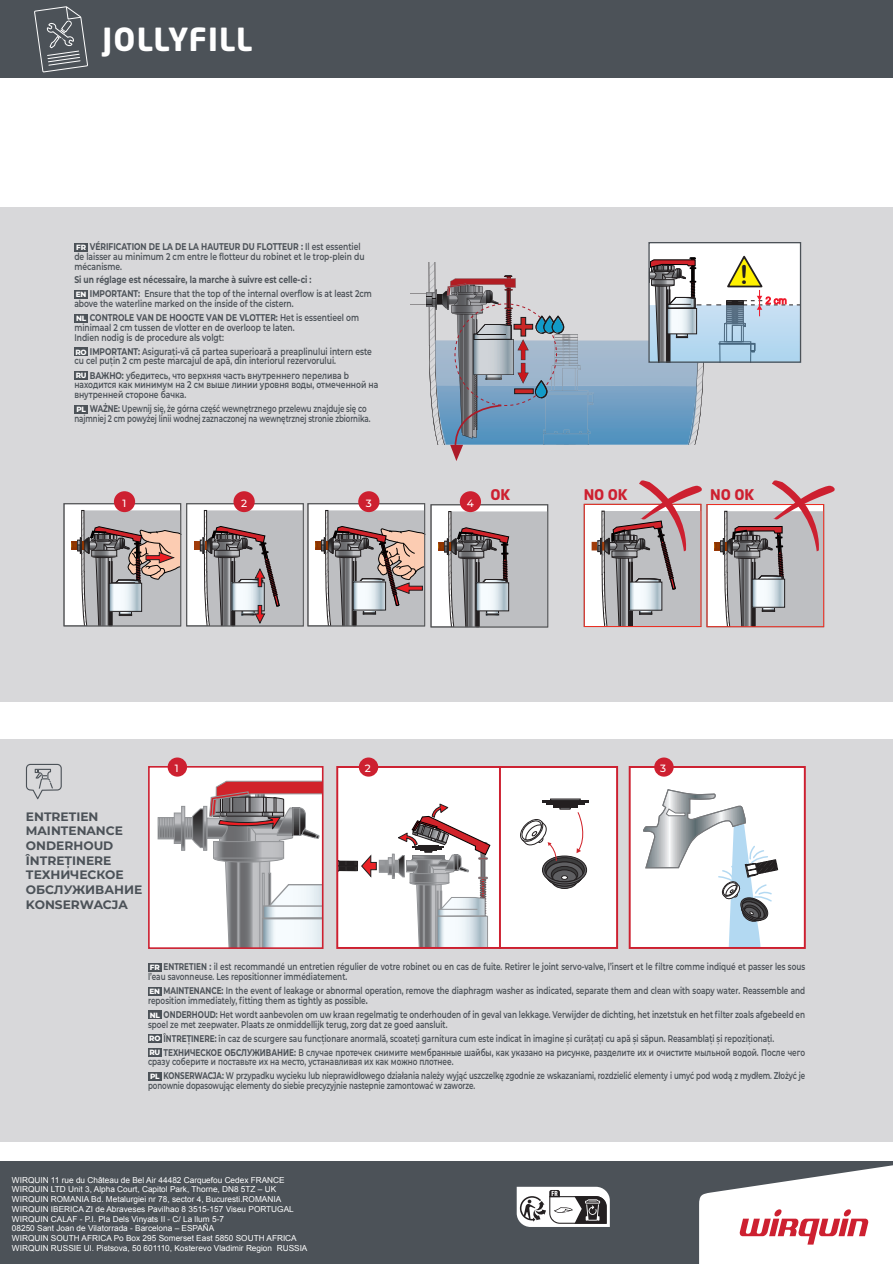
<style>
.page{position:relative;width:893px;height:1264px;background:#fff}
.page>*{position:absolute;margin:0;border:0;box-sizing:border-box;transform-origin:0 0}
.t1{font:700 31.5px "Neo Sans Pro";letter-spacing:.03em;color:#fff}
.t2{font:26.1px "Arial Rounded MT Bold";color:#231f20}
.t3{font:700 14.55px "Neo Sans Pro";letter-spacing:-.01em;color:#cd2030}
.t4{font:700 12.3px/14.7px "Montserrat";color:#4c5258}
.t5{font:500 10.5px "Montserrat";color:#fff}
.t6{font:600 9.75px/9.8px "Montserrat";color:#4c5258;scale:.75 1}
.t7{font:600 9.75px/9.8px "Montserrat";color:#4c5258;scale:.78 1}
.t8{font:600 9.75px/9.8px "Montserrat";color:#4c5258;scale:.73 1}
.t9{font:700 9.75px/14px "Montserrat";color:#4c5258;scale:.78 1}
.t10{font:8.25px/9.8px "Arial";color:#fff}
.t11{font:700 7.2px "Flama Condensed";color:#fff}
.s1{font-weight:800;font-size:7.65px;color:#fff}
.s2{font-weight:700}
.s3{font-weight:600}
</style>
<div class="page">
<div style="left:0;top:0;width:893px;height:78px;background:#4c5258"></div>
<svg style="left:34px;top:6px;width:54px;height:66px"></svg>
<div style="left:0;top:739px;width:893px;height:402px;background:#d8d8da"></div>
<div style="left:0;top:1161px;width:893px;height:102px;background:#4c5258"></div>
<div style="left:0;top:208px;width:893px;height:494px;background:#d8d8da"></div>
<div style="left:74px;top:243px;width:14px;height:8px;background:#4c5258"></div>
<div style="left:74px;top:290px;width:14px;height:8px;background:#4c5258"></div>
<div style="left:74px;top:314px;width:14px;height:8px;background:#4c5258"></div>
<div style="left:74px;top:348px;width:14px;height:8px;background:#4c5258"></div>
<div style="left:74px;top:371px;width:14px;height:8px;background:#4c5258"></div>
<div style="left:74px;top:405px;width:14px;height:8px;background:#4c5258"></div>
<div style="left:64px;top:503px;width:117px;height:123px;background:#fff"></div>
<svg style="left:72px;top:500px;width:109px;height:127px"></svg>
<div style="left:308px;top:503px;width:116px;height:123px;background:#fff"></div>
<div style="left:187px;top:503px;width:116px;height:123px;background:#fff"></div>
<div style="left:431px;top:505px;width:117px;height:122px;background:#fff"></div>
<svg style="left:194px;top:510px;width:108px;height:114px;background:#ada9ab"></svg>
<svg style="left:316px;top:510px;width:107px;height:114px;background:#aea4a4"></svg>
<svg style="left:439px;top:500px;width:109px;height:128px"></svg>
<div style="left:64px;top:503px;width:117px;height:123px;border:1px solid #57585a"></div>
<div style="left:307px;top:503px;width:118px;height:123px;border:1px solid #57585a"></div>
<div style="left:186px;top:503px;width:118px;height:123px;border:1px solid #57585a"></div>
<div style="left:430px;top:504px;width:118px;height:123px;border:1px solid #57585a"></div>
<div style="left:707px;top:504px;width:116px;height:122px;background:#fff"></div>
<div style="left:714px;top:542px;width:14px;height:8px;border:1px solid #8c3201"></div>
<svg style="left:715px;top:480px;width:120px;height:147px"></svg>
<div style="left:233px;top:491px;width:22px;height:21px;background:#cd2030;border-radius:50%"></div>
<div style="left:358px;top:491px;width:21px;height:21px;background:#cd2030;border-radius:50%"></div>
<div style="left:460px;top:491px;width:21px;height:21px;background:#cd2030;border-radius:50%"></div>
<div style="left:114px;top:491px;width:21px;height:21px;background:#cd2030;border-radius:50%"></div>
<svg style="left:411px;top:244px;width:388px;height:217px"></svg>
<div style="left:648px;top:242px;width:153px;height:121px;border:1px solid #4c5258"></div>
<svg style="left:26px;top:763px;width:36px;height:36px"></svg>
<div style="left:149px;top:766px;width:174px;height:182px;background:#fff"></div>
<div style="left:158px;top:817px;width:36px;height:22px;border:1px solid #939598"></div>
<svg style="left:159px;top:780px;width:161px;height:165px"></svg>
<div style="left:148px;top:766px;width:175px;height:182px;border:2px solid #cd2030"></div>
<div style="left:337px;top:767px;width:163px;height:180px;background:#fff"></div>
<svg style="left:339px;top:803px;width:151px;height:142px"></svg>
<div style="left:336px;top:766px;width:165px;height:182px;border:2px solid #cd2030"></div>
<div style="left:500px;top:767px;width:117px;height:180px;background:#fff"></div>
<hr style="left:542px;top:800px;width:47px;height:2px;background:#231f20">
<hr style="left:546px;top:802px;width:38px;height:3px;background:#231f20">
<hr style="left:553px;top:805px;width:25px;height:2px;background:#231f20">
<div style="left:550px;top:798px;width:30px;height:2px;border:1px solid #231f20"></div>
<svg style="left:551px;top:871px;width:26px;height:17px"></svg>
<div style="left:551px;top:871px;width:27px;height:17px;border:1px solid #231f20;border-radius:50%"></div>
<div style="left:546px;top:861px;width:37px;height:25px;border:1px solid #231f20;border-radius:50%"></div>
<svg style="left:520px;top:807px;width:67px;height:77px"></svg>
<div style="left:499px;top:766px;width:119px;height:182px;border:2px solid #cd2030"></div>
<div style="left:629px;top:767px;width:176px;height:180px;background:#fff"></div>
<svg style="left:643px;top:789px;width:135px;height:156px"></svg>
<div style="left:629px;top:766px;width:177px;height:182px;border:2px solid #cd2030"></div>
<svg style="left:517px;top:1186px;width:93px;height:40px;background:#b7b6b7"></svg>
<div style="left:168px;top:757px;width:19px;height:19px;background:#cd2030;border-radius:50%"></div>
<div style="left:359px;top:757px;width:19px;height:19px;background:#cd2030;border-radius:50%"></div>
<div style="left:654px;top:757px;width:19px;height:19px;background:#cd2030;border-radius:50%"></div>
<div style="left:148px;top:963px;width:14px;height:8px;background:#4c5258"></div>
<div style="left:148px;top:987px;width:14px;height:8px;background:#4c5258"></div>
<div style="left:148px;top:1010px;width:14px;height:8px;background:#4c5258"></div>
<div style="left:148px;top:1034px;width:14px;height:8px;background:#4c5258"></div>
<div style="left:148px;top:1048px;width:14px;height:8px;background:#4c5258"></div>
<div style="left:148px;top:1072px;width:14px;height:8px;background:#4c5258"></div>
<div style="left:584px;top:504px;width:117px;height:122px;background:#fff"></div>
<svg style="left:592px;top:480px;width:110px;height:148px"></svg>
<svg style="left:699px;top:1165px;width:194px;height:99px"></svg>
<h1 class="t1" style="left:102px;top:19px;width:152px">JOLLYFILL</h1>
<p class="t7" style="left:74px;top:242px;width:373px"><span class="s1">FR</span> <span class="s2">VÉRIFICATION DE LA DE LA HAUTEUR DU FLOTTEUR :</span> Il est essentiel de laisser au minimum 2 cm entre le flotteur du robinet et le trop-plein du mécanisme.</p>
<p class="t9" style="left:74px;top:272px;width:383px">Si un réglage est nécessaire, la marche à suivre est celle-ci :<br><span class="s1">EN</span> IMPORTANT: <span class="s3">Ensure that the top of the internal overflow is at least 2cm</span></p>
<p class="t7" style="left:74px;top:296px;width:367px;line-height:14px">above the waterline marked on the inside of the cistern.<br><span class="s1">NL</span> <span class="s2">CONTROLE VAN DE HOOGTE VAN DE VLOTTER:</span> Het is essentieel om</p>
<p class="t7" style="left:74px;top:322px;width:284px">minimaal 2 cm tussen de vlotter en de overloop te laten.<br>Indien nodig is de procedure als volgt:</p>
<p class="t7" style="left:74px;top:346px;width:383px"><span class="s1">RO</span> <span class="s2">IMPORTANT:</span> Asigurați-vă că partea superioară a preaplinului intern este cu cel puțin 2 cm peste marcajul de apă, din interiorul rezervorului.</p>
<p class="t7" style="left:74px;top:370px;width:391px"><span class="s1">RU</span> <span class="s2">ВАЖНО:</span> убедитесь, что верхняя часть внутреннего перелива b находится как минимум на 2 см выше линии уровня воды, отмеченной на внутренней стороне бачка.</p>
<p class="t8" style="left:74px;top:403px;width:407px"><span class="s1">PL</span> <span class="s2">WAŻNE:</span> Upewnij się, że górna część wewnętrznego przelewu znajduje się co najmniej 2 cm powyżej linii wodnej zaznaczonej na wewnętrznej stronie zbiornika.</p>
<h2 class="t2" style="left:740px;top:259px;width:10px">!</h2>
<p class="t5" style="left:123px;top:495px;width:5px">1</p>
<p class="t5" style="left:241px;top:495px;width:8px">2</p>
<p class="t5" style="left:366px;top:495px;width:8px">3</p>
<p class="t5" style="left:467px;top:495px;width:9px">4</p>
<h3 class="t3" style="left:490px;top:485px;width:21px">OK</h3>
<h3 class="t3" style="left:584px;top:485px;width:46px">NO OK</h3>
<h3 class="t3" style="left:710px;top:485px;width:46px">NO OK</h3>
<p class="t4" style="left:26px;top:808px;width:118px">ENTRETIEN<br>MAINTENANCE<br>ONDERHOUD<br>ÎNTREȚINERE<br>ТЕХНИЧЕСКОЕ<br>ОБСЛУЖИВАНИЕ<br>KONSERWACJA</p>
<p class="t5" style="left:175px;top:761px;width:5px">1</p>
<p class="t5" style="left:365px;top:761px;width:8px">2</p>
<p class="t5" style="left:660px;top:761px;width:8px">3</p>
<p class="t6" style="left:148px;top:961px;width:877px"><span class="s1">FR</span> <span class="s2">ENTRETIEN :</span> il est recommandé un entretien régulier de votre robinet ou en cas de fuite. Retirer le joint servo-valve, l’insert et le filtre comme indiqué et passer les sous l’eau savonneuse. Les repositionner immédiatement.</p>
<p class="t6" style="left:148px;top:985px;width:877px"><span class="s1">EN</span> <span class="s2">MAINTENANCE:</span> In the event of leakage or abnormal operation, remove the diaphragm washer as indicated, separate them and clean with soapy water. Reassemble and reposition immediately, fitting them as tightly as possible<span class="s2">.</span></p>
<p class="t6" style="left:148px;top:1008px;width:877px"><span class="s1">NL</span> <span class="s2">ONDERHOUD:</span> Het wordt aanbevolen om uw kraan regelmatig te onderhouden of in geval van lekkage. Verwijder de dichting, het inzetstuk en het filter zoals afgebeeld en spoel ze met zeepwater. Plaats ze onmiddellijk terug, zorg dat ze goed aansluit.</p>
<p class="t6" style="left:149px;top:1030px;width:876px;line-height:14px"><span class="s1">RO</span> <span class="s2">ÎNTREȚINERE:</span> în caz de scurgere sau funcționare anormală, scoateți garnitura cum este indicat în imagine și curățați cu apă și săpun. Reasamblați și repoziționați.<br><span class="s1">RU</span> <span class="s2">ТЕХНИЧЕСКОЕ ОБСЛУЖИВАНИЕ:</span> В случае протечек снимите мембранные шайбы, как указано на рисунке, разделите их и очистите мыльной водой. После чего</p>
<p class="t6" style="left:148px;top:1054px;width:877px;line-height:14px">сразу соберите и поставьте их на место, устанавливая их как можно плотнее.<br><span class="s1">PL</span> <span class="s2">KONSERWACJA:</span> W przypadku wycieku lub nieprawidłowego działania należy wyjąć uszczelkę zgodnie ze wskazaniami, rozdzielić elementy i umyć pod wodą z mydłem. Złożyć je</p>
<p class="t8" style="left:148px;top:1080px;width:449px">ponownie dopasowując elementy do siebie precyzyjnie nastepnie zamontować w zaworze.</p>
<p class="t10" style="left:12px;top:1174px;width:297px">WIRQUIN 11 rue du Château de Bel Air 44482 Carquefou Cedex FRANCE WIRQUIN LTD Unit 3, Alpha Court, Capitol Park, Thorne, DN8 5TZ – UK WIRQUIN ROMANIA Bd. Metalurgiei nr 78, sector 4, Bucuresti.ROMANIA WIRQUIN IBERICA ZI de Abraveses Pavilhao 8 3515-157 Viseu PORTUGAL WIRQUIN CALAF - P.I. Pla Dels Vinyats II - C/ La llum 5-7<br>08250 Sant Joan de Vilatorrada - Barcelona – ESPAÑA<br>WIRQUIN SOUTH AFRICA Po Box 295 Somerset East 5850 SOUTH AFRICA WIRQUIN RUSSIE Ul. Pistsova, 50 601110, Kosterevo Vladimir Region RUSSIA</p>
<p class="t11" style="left:551px;top:1188px;width:8px">FR</p>
</div>
